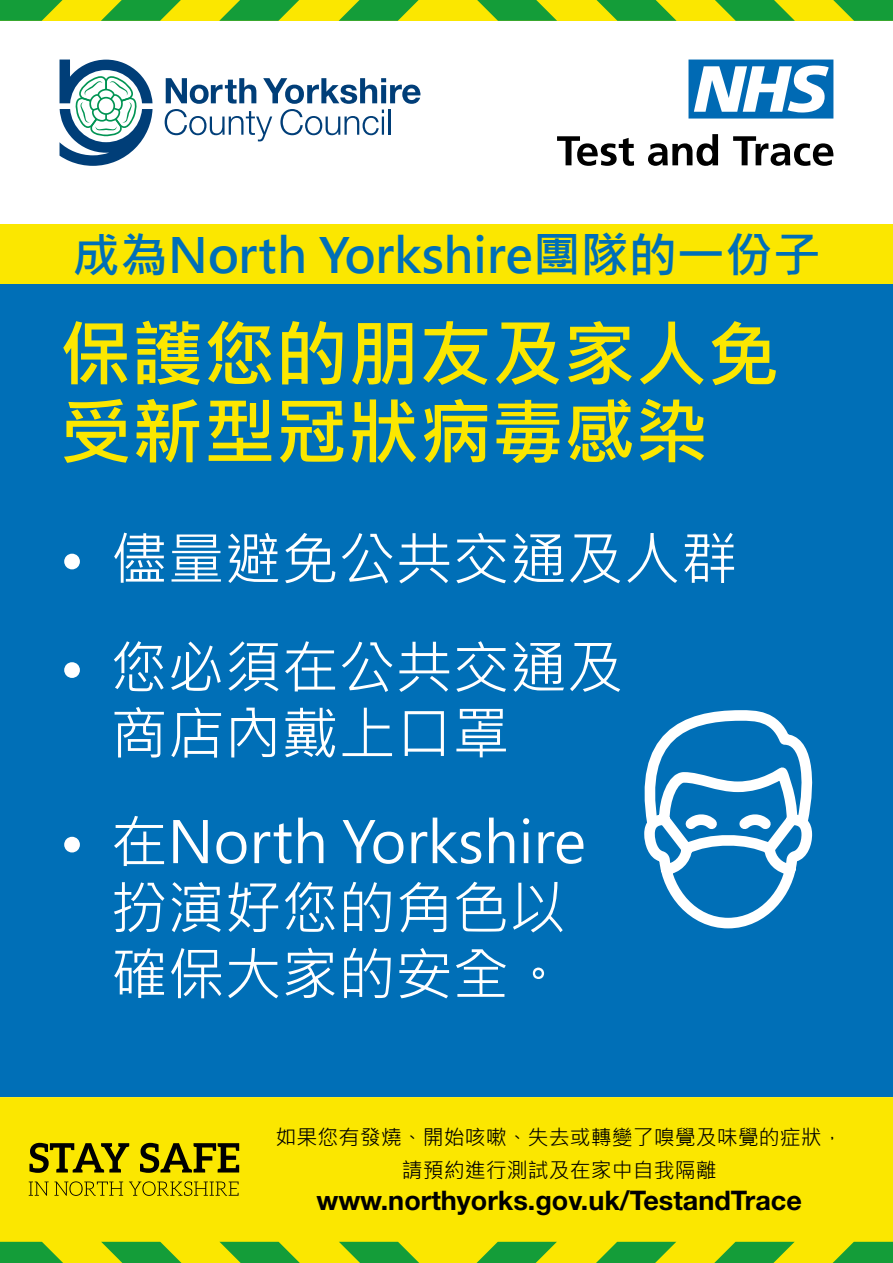
<style>
.page{position:relative;width:893px;height:1263px;background:#fff}
.page>*{position:absolute;margin:0;border:0;box-sizing:border-box;transform-origin:0 0}
.t1{font:72px/78px "Microsoft Jheng Hei UI Bold";color:#fbe700}
.t2{font:57px/66px "Microsoft Jheng Hei UI Regular";color:#fff}
.t3{font:48px "Microsoft Jheng Hei UI Bold";color:#006fb7}
.t4{font:700 27px "Helvetica Neue LT Std";color:#000}
.t5{font:21px/32.4px "Microsoft Jheng Hei UI Regular";color:#000;text-align:center}
</style>
<div class="page">
<div style="left:0;top:284px;width:893px;height:813px;background:#006fb7"></div>
<svg style="left:688px;top:60px;width:145px;height:59px"></svg>
<svg style="left:557px;top:136px;width:77px;height:30px"></svg>
<svg style="left:648px;top:134px;width:70px;height:32px"></svg>
<svg style="left:733px;top:136px;width:100px;height:30px"></svg>
<svg style="left:165px;top:78px;width:255px;height:63px"></svg>
<hr style="left:388px;top:110px;width:3px;height:25px;background:#003e78">
<svg style="left:60px;top:60px;width:93px;height:106px"></svg>
<div style="left:0;top:1241px;width:893px;height:22px;background:#fbe700"></div>
<svg style="left:339px;top:1241px;width:80px;height:22px"></svg>
<svg style="left:219px;top:1241px;width:81px;height:22px"></svg>
<svg style="left:101px;top:1241px;width:81px;height:22px"></svg>
<svg style="left:0;top:1241px;width:63px;height:22px"></svg>
<svg style="left:476px;top:1241px;width:81px;height:22px"></svg>
<svg style="left:596px;top:1241px;width:80px;height:22px"></svg>
<svg style="left:714px;top:1241px;width:81px;height:22px"></svg>
<svg style="left:832px;top:1241px;width:61px;height:22px"></svg>
<div style="left:0;top:1097px;width:893px;height:144px;background:#fbe700"></div>
<svg style="left:29px;top:1143px;width:210px;height:30px;background:#928700"></svg>
<svg style="left:29px;top:1181px;width:210px;height:15px;background:#ccbc00"></svg>
<div style="left:0;top:224px;width:893px;height:60px;background:#fbe700"></div>
<div style="left:0;top:0;width:893px;height:21px;background:#fbe700"></div>
<svg style="left:339px;top:0;width:80px;height:21px"></svg>
<svg style="left:219px;top:0;width:80px;height:21px"></svg>
<svg style="left:101px;top:0;width:80px;height:21px"></svg>
<svg style="left:0;top:0;width:63px;height:21px"></svg>
<svg style="left:477px;top:0;width:80px;height:21px"></svg>
<svg style="left:596px;top:0;width:80px;height:21px"></svg>
<svg style="left:715px;top:0;width:80px;height:21px"></svg>
<svg style="left:833px;top:0;width:60px;height:21px"></svg>
<svg style="left:638px;top:705px;width:174px;height:229px"></svg>
<p class="t3" style="left:72px;top:225px;width:750px">成為North Yorkshire團隊的一份子</p>
<p class="t1" style="left:60px;top:315px;width:721px">保護您的朋友及家人免受新型冠狀病毒感染</p>
<p class="t2" style="left:60px;top:526px;width:680px">• 儘量避免公共交通及人群</p>
<p class="t2" style="left:111px;top:635px;width:515px;text-indent:-51px">• 您必須在公共交通及商店內戴上口罩</p>
<p class="t2" style="left:60px;top:809px;width:528px;text-align:center">• 在North Yorkshire扮演好您的角色以確保大家的安全。</p>
<p class="t5" style="left:276px;top:1121px;width:569px">如果您有發燒、開始咳嗽、失去或轉變了嗅覺及味覺的症狀，請預約進行測試及在家中自我隔離</p>
<p class="t4" style="left:316px;top:1184px;width:487px">www.northyorks.gov.uk/TestandTrace</p>
</div>
